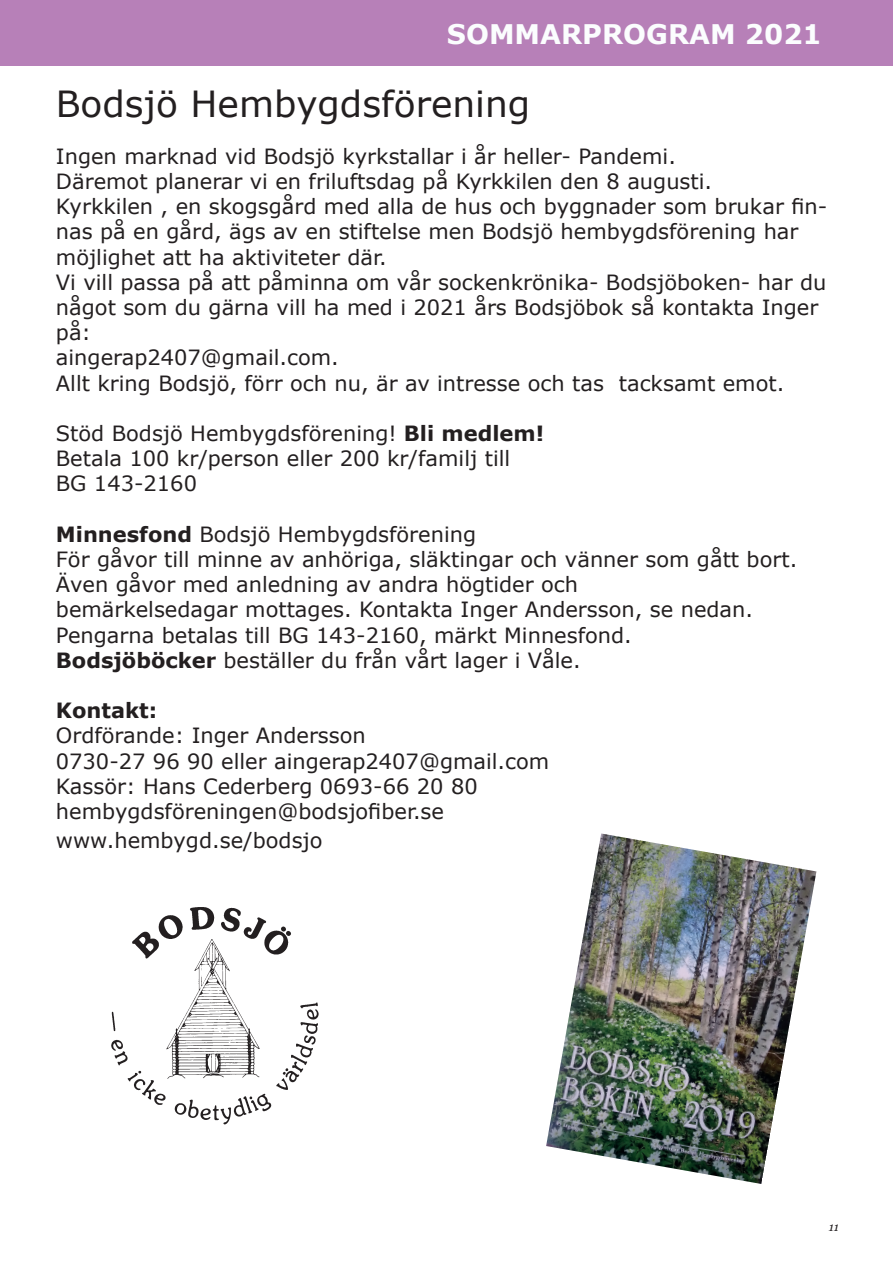
<style>
.page{position:relative;width:893px;height:1263px;background:#fff}
.page>*{position:absolute;margin:0;border:0;box-sizing:border-box;transform-origin:0 0}
.t1{font:36px "Verdana";color:#231f20}
.t2{font:700 27px "Verdana";color:#fbfdfe}
.t3{font:21px/25.2px "Verdana";color:#231f20}
.t4{font:700 21px "Verdana";color:#231f20}
.t5{font:italic 12px "Georgia";color:#231f20}
.s1{font-weight:700}
</style>
<div class="page">
<div style="left:0;top:0;width:893px;height:66px;background:#b780b8"></div>
<img style="left:546px;top:833px;width:270px;height:351px">
<img style="left:111px;top:907px;width:208px;height:218px">
<p class="t2" style="left:447px;top:15px;width:376px">SOMMARPROGRAM 2021</p>
<h1 class="t1" style="left:56px;top:79px;width:476px">Bodsjö Hembygdsförening</h1>
<p class="t3" style="left:56px;top:143px;width:773px">Ingen marknad vid Bodsjö kyrkstallar i år heller- Pandemi.<br>Däremot planerar vi en friluftsdag på Kyrkkilen den 8 augusti.<br>Kyrkkilen , en skogsgård med alla de hus och byggnader som brukar fin&shy;nas på en gård, ägs av en stiftelse men Bodsjö hembygdsförening har möjlighet att ha aktiviteter där.<br>Vi vill passa på att påminna om vår sockenkrönika- Bodsjöboken- har du något som du gärna vill ha med i 2021 års Bodsjöbok så kontakta Inger på:<br>aingerap2407@gmail.com.<br>Allt kring Bodsjö, förr och nu, är av intresse och tas tacksamt emot.</p>
<p class="t3" style="left:56px;top:421px;width:490px">Stöd Bodsjö Hembygdsförening! <span class="s1">Bli medlem!<br></span>Betala 100 kr/person eller 200 kr/familj till<br>BG 143-2160</p>
<p class="t3" style="left:56px;top:521px;width:743px"><span class="s1">Minnesfond</span> Bodsjö Hembygdsförening<br>För gåvor till minne av anhöriga, släktingar och vänner som gått bort.<br>Även gåvor med anledning av andra högtider och<br>bemärkelsedagar mottages. Kontakta Inger Andersson, se nedan.<br>Pengarna betalas till BG 143-2160, märkt Minnesfond.<br><span class="s1">Bodsjöböcker</span> beställer du från vårt lager i Våle.</p>
<p class="t4" style="left:56px;top:696px;width:103px">Kontakt:</p>
<p class="t3" style="left:56px;top:723px;width:495px">Ordförande: Inger Andersson<br>0730-27 96 90 eller aingerap2407@gmail.com Kassör: Hans Cederberg 0693-66 20 80 hembygdsföreningen@bodsjofiber.se</p>
<p class="t3" style="left:56px;top:827px;width:268px">www.hembygd.se/bodsjo</p>
<p class="t5" style="left:829px;top:1219px;width:12px">11</p>
</div>
